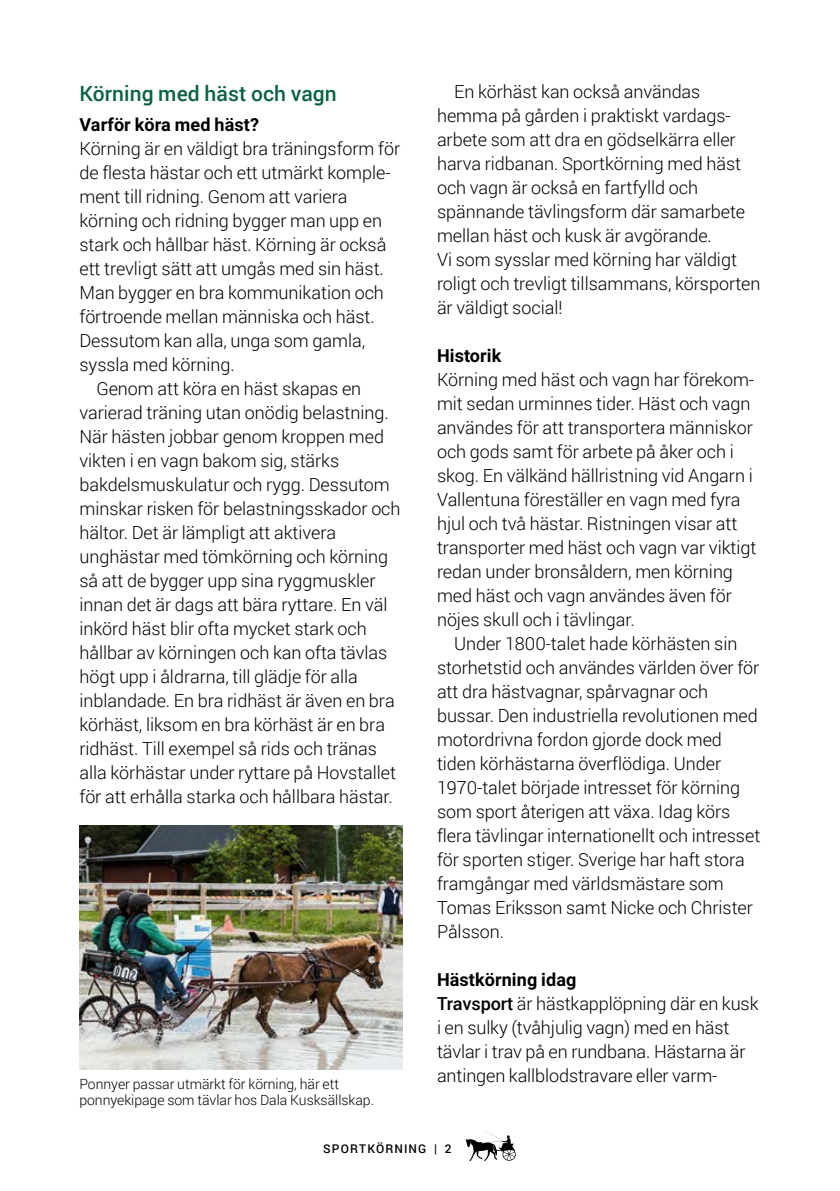
<style>
.page{position:relative;width:840px;height:1191px;background:#fff}
.page>*{position:absolute;margin:0;border:0;box-sizing:border-box;transform-origin:0 0}
.t1{font:500 21px "Roboto";letter-spacing:.005em;color:#0a6145}
.t2{font:300 18px/24px "Roboto";letter-spacing:-.005em;color:#000}
.t3{font:700 18px "Roboto";letter-spacing:.005em;color:#000}
.t4{font:300 14px/16px "Roboto";letter-spacing:-.005em;color:#000}
.t5{font:500 12px "Roboto";letter-spacing:.095em;color:#000}
.s1{font-weight:700}
.s2{font-weight:500}
</style>
<div class="page">
<svg style="left:465px;top:1131px;width:50px;height:29px"></svg>
<img style="left:79px;top:825px;width:324px;height:244px">
<p class="t1" style="left:79px;top:79px;width:259px">Körning med häst och vagn</p>
<p class="t3" style="left:79px;top:112px;width:181px">Varför köra med häst?</p>
<p class="t2" style="left:79px;top:136px;width:322px">Körning är en väldigt bra träningsform för</p>
<p class="t2" style="left:79px;top:160px;width:312px">de flesta hästar och ett utmärkt komple-</p>
<p class="t2" style="left:79px;top:184px;width:269px">ment till ridning. Genom att variera</p>
<p class="t2" style="left:79px;top:208px;width:304px">körning och ridning bygger man upp en</p>
<p class="t2" style="left:79px;top:232px;width:308px">stark och hållbar häst. Körning är också</p>
<p class="t2" style="left:79px;top:256px;width:306px">ett trevligt sätt att umgås med sin häst.</p>
<p class="t2" style="left:79px;top:280px;width:306px">Man bygger en bra kommunikation och</p>
<p class="t2" style="left:79px;top:304px;width:296px">förtroende mellan människa och häst.</p>
<p class="t2" style="left:79px;top:328px;width:287px">Dessutom kan alla, unga som gamla,</p>
<p class="t2" style="left:79px;top:352px;width:157px">syssla med körning.</p>
<p class="t2" style="left:96px;top:376px;width:266px">Genom att köra en häst skapas en</p>
<p class="t2" style="left:79px;top:400px;width:311px">varierad träning utan onödig belastning.</p>
<p class="t2" style="left:79px;top:424px;width:306px">När hästen jobbar genom kroppen med</p>
<p class="t2" style="left:79px;top:448px;width:261px">vikten i en vagn bakom sig, stärks</p>
<p class="t2" style="left:79px;top:472px;width:311px">bakdelsmuskulatur och rygg. Dessutom</p>
<p class="t2" style="left:79px;top:496px;width:322px">minskar risken för belastningsskador och</p>
<p class="t2" style="left:79px;top:520px;width:258px">hältor. Det är lämpligt att aktivera</p>
<p class="t2" style="left:79px;top:544px;width:310px">unghästar med tömkörning och körning</p>
<p class="t2" style="left:79px;top:568px;width:297px">så att de bygger upp sina ryggmuskler</p>
<p class="t2" style="left:79px;top:592px;width:309px">innan det är dags att bära ryttare. En väl</p>
<p class="t2" style="left:79px;top:616px;width:289px">inkörd häst blir ofta mycket stark och</p>
<p class="t2" style="left:79px;top:640px;width:309px">hållbar av körningen och kan ofta tävlas</p>
<p class="t2" style="left:79px;top:664px;width:280px">högt upp i åldrarna, till glädje för alla</p>
<p class="t2" style="left:79px;top:688px;width:316px">inblandade. En bra ridhäst är även en bra</p>
<p class="t2" style="left:79px;top:712px;width:307px">körhäst, liksom en bra körhäst är en bra</p>
<p class="t2" style="left:79px;top:736px;width:299px">ridhäst. Till exempel så rids och tränas</p>
<p class="t2" style="left:79px;top:760px;width:318px">alla körhästar under ryttare på Hovstallet</p>
<p class="t2" style="left:79px;top:784px;width:314px">för att erhålla starka och hållbara hästar.</p>
<p class="t4" style="left:79px;top:1076px;width:296px">Ponnyer passar utmärkt för körning, här ett ponnyekipage som tävlar hos Dala Kusksällskap.</p>
<p class="t2" style="left:437px;top:79px;width:325px;text-indent:17px">En körhäst kan också användas hemma på gården i praktiskt vardags&shy;arbete som att dra en gödselkärra eller harva ridbanan. Sportkörning med häst och vagn är också en fartfylld och spännande tävlingsform där samarbete mellan häst och kusk är avgörande.<br>Vi som sysslar med körning har väldigt roligt och trevligt tillsammans, körsporten är väldigt social!</p>
<p class="t3" style="left:437px;top:343px;width:66px">Historik</p>
<p class="t2" style="left:437px;top:367px;width:321px">Körning med häst och vagn har förekom&shy;mit sedan urminnes tider. Häst och vagn användes för att transportera människor och gods samt för arbete på åker och i skog. En välkänd hällristning vid Angarn i Vallentuna föreställer en vagn med fyra hjul och två hästar. Ristningen visar att transporter med häst och vagn var viktigt redan under bronsåldern, men körning med häst och vagn användes även för nöjes skull och i tävlingar.</p>
<p class="t2" style="left:437px;top:631px;width:324px;text-indent:17px">Under 1800-talet hade körhästen sin storhetstid och användes världen över för att dra hästvagnar, spårvagnar och bussar. Den industriella revolutionen med motordrivna fordon gjorde dock med tiden körhästarna överflödiga. Under 1970-talet började intresset för körning som sport återigen att växa. Idag körs flera tävlingar internationellt och intresset för sporten stiger. Sverige har haft stora framgångar med världsmästare som Tomas Eriksson samt Nicke och Christer Pålsson.</p>
<p class="t2" style="left:437px;top:967px;width:323px"><span class="s1">Hästkörning idag<br></span><span class="s2">Travsport</span> är hästkapplöpning där en kusk i en sulky (tvåhjulig vagn) med en häst tävlar i trav på en rundbana. Hästarna är antingen kallblodstravare eller varm-</p>
<p class="t5" style="left:323px;top:1139px;width:130px">SPORTKÖRNING | 2</p>
</div>
